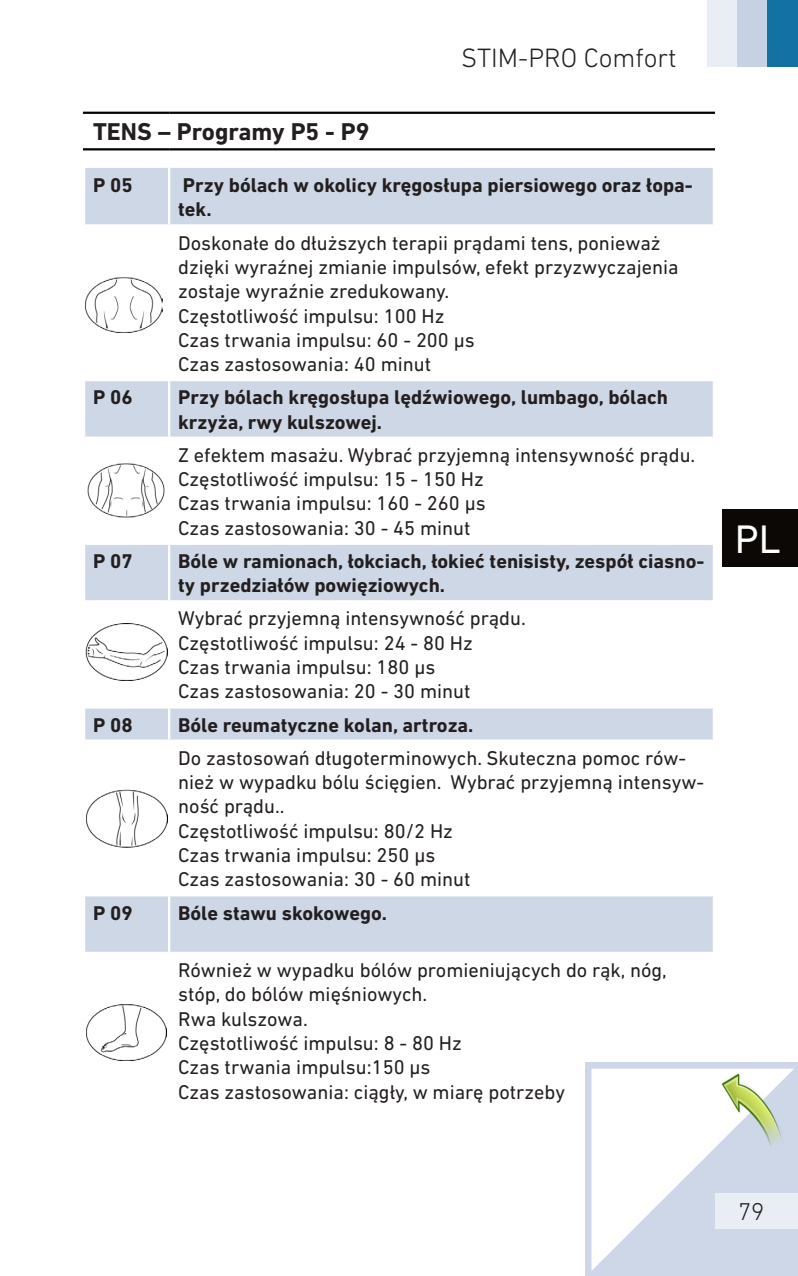
<style>
.page{position:relative;width:798px;height:1276px;background:#fff}
.page>*{position:absolute;margin:0;border:0;box-sizing:border-box;transform-origin:0 0}
.t1{font:40.5px "DIN Next LT Pro";color:#fff}
.t2{font:300 27px "DIN Next LT Pro";color:#231f20}
.Programm_Zwischenübe{font:700 24.75px "DIN Next LT Pro";color:#231f20}
.t3{font:300 24.75px "DIN Next LT Pro";color:#231f20}
.Programm_Text{font:20.25px/24.3px "DIN Next LT Pro";color:#231f20}
.Programm_Name{font:700 20.25px/24.3px "DIN Next LT Pro";color:#231f20}
</style>
<div class="page">
<svg style="left:84px;top:150px;width:629px;height:74px"></svg>
<svg style="left:85px;top:381px;width:627px;height:570px"></svg>
<hr style="left:83px;top:168px;width:2px;height:56px;background:#fff">
<hr style="left:168px;top:168px;width:2px;height:56px;background:#fff">
<hr style="left:712px;top:168px;width:2px;height:56px;background:#fff">
<hr style="left:168px;top:381px;width:2px;height:55px;background:#fff">
<hr style="left:83px;top:436px;width:86px;height:3px;background:#fff">
<hr style="left:169px;top:436px;width:545px;height:3px;background:#fff">
<hr style="left:168px;top:439px;width:2px;height:103px;background:#fff">
<hr style="left:168px;top:602px;width:2px;height:104px;background:#fff">
<hr style="left:168px;top:742px;width:2px;height:152px;background:#fff">
<hr style="left:83px;top:542px;width:86px;height:3px;background:#fff">
<hr style="left:83px;top:600px;width:86px;height:2px;background:#fff">
<hr style="left:169px;top:542px;width:545px;height:3px;background:#fff">
<hr style="left:168px;top:545px;width:2px;height:55px;background:#fff">
<hr style="left:169px;top:600px;width:545px;height:2px;background:#fff">
<hr style="left:169px;top:706px;width:545px;height:2px;background:#fff">
<hr style="left:169px;top:739px;width:545px;height:3px;background:#fff">
<hr style="left:83px;top:706px;width:86px;height:2px;background:#fff">
<hr style="left:168px;top:708px;width:2px;height:31px;background:#fff">
<hr style="left:83px;top:739px;width:86px;height:3px;background:#fff">
<hr style="left:83px;top:894px;width:86px;height:2px;background:#fff">
<hr style="left:169px;top:894px;width:545px;height:2px;background:#fff">
<hr style="left:168px;top:896px;width:2px;height:55px;background:#fff">
<hr style="left:83px;top:112px;width:86px;height:2px;background:#000">
<hr style="left:169px;top:112px;width:545px;height:2px;background:#000">
<hr style="left:83px;top:148px;width:86px;height:2px;background:#000">
<hr style="left:169px;top:148px;width:545px;height:2px;background:#000">
<img style="left:85px;top:277px;width:78px;height:55px">
<img style="left:85px;top:462px;width:83px;height:58px">
<img style="left:85px;top:624px;width:82px;height:57px">
<img style="left:87px;top:788px;width:80px;height:61px">
<img style="left:86px;top:1004px;width:80px;height:56px">
<img style="left:585px;top:1062px;width:212px;height:214px">
<div style="left:714px;top:1193px;width:83px;height:35px;background:#e9eef5"></div>
<div style="left:706px;top:0;width:31px;height:67px;background:#e9eef5"></div>
<div style="left:737px;top:0;width:30px;height:67px;background:#c6d1e4"></div>
<div style="left:767px;top:0;width:30px;height:67px;background:#1471a4"></div>
<div style="left:722px;top:509px;width:75px;height:57px;background:#0c0806"></div>
<h2 class="t2" style="left:461px;top:42px;width:217px">STIM-PRO Comfort</h2>
<p class="Programm_Zwischenübe" style="left:93px;top:117px;width:278px">TENS – Programy P5 - P9</p>
<p class="Programm_Name" style="left:93px;top:173px;width:41px">P 05</p>
<p class="Programm_Name" style="left:178px;top:173px;width:516px">Przy bólach w okolicy kręgosłupa piersiowego oraz łopa&shy;tek.</p>
<p class="Programm_Text" style="left:178px;top:230px;width:502px">Doskonałe do dłuższych terapii prądami tens, ponieważ dzięki wyraźnej zmianie impulsów, efekt przyzwyczajenia zostaje wyraźnie zredukowany.</p>
<p class="Programm_Text" style="left:178px;top:303px;width:268px">Częstotliwość impulsu: 100 Hz</p>
<p class="Programm_Text" style="left:178px;top:327px;width:298px">Czas trwania impulsu: 60 - 200 μs</p>
<p class="Programm_Text" style="left:178px;top:352px;width:254px">Czas zastosowania: 40 minut</p>
<p class="Programm_Name" style="left:93px;top:385px;width:41px">P 06</p>
<p class="Programm_Name" style="left:178px;top:385px;width:491px">Przy bólach kręgosłupa lędźwiowego, lumbago, bólach krzyża, rwy kulszowej.</p>
<p class="Programm_Text" style="left:178px;top:442px;width:518px">Z efektem masażu. Wybrać przyjemną intensywność prądu.</p>
<p class="Programm_Text" style="left:178px;top:467px;width:307px">Częstotliwość impulsu: 15 - 150 Hz</p>
<p class="Programm_Text" style="left:178px;top:491px;width:309px">Czas trwania impulsu: 160 - 260 μs</p>
<p class="Programm_Text" style="left:178px;top:515px;width:294px">Czas zastosowania: 30 - 45 minut</p>
<p class="Programm_Name" style="left:93px;top:549px;width:41px">P 07</p>
<p class="Programm_Name" style="left:178px;top:549px;width:527px">Bóle w ramionach, łokciach, łokieć tenisisty, zespół ciasno&shy;ty przedziałów powięziowych.</p>
<p class="Programm_Text" style="left:178px;top:606px;width:349px">Wybrać przyjemną intensywność prądu.<br>Częstotliwość impulsu: 24 - 80 Hz</p>
<p class="Programm_Text" style="left:178px;top:655px;width:258px">Czas trwania impulsu: 180 μs</p>
<p class="Programm_Text" style="left:178px;top:679px;width:294px">Czas zastosowania: 20 - 30 minut</p>
<p class="Programm_Name" style="left:93px;top:712px;width:41px">P 08</p>
<p class="Programm_Name" style="left:178px;top:712px;width:297px">Bóle reumatyczne kolan, artroza.</p>
<p class="Programm_Text" style="left:178px;top:745px;width:527px">Do zastosowań długoterminowych. Skuteczna pomoc rów&shy;nież w wypadku bólu ścięgien. Wybrać przyjemną intensyw&shy;ność prądu..<br>Częstotliwość impulsu: 80/2 Hz</p>
<p class="Programm_Text" style="left:178px;top:842px;width:258px">Czas trwania impulsu: 250 μs</p>
<p class="Programm_Text" style="left:178px;top:867px;width:294px">Czas zastosowania: 30 - 60 minut</p>
<p class="Programm_Name" style="left:93px;top:900px;width:41px">P 09</p>
<p class="Programm_Name" style="left:178px;top:900px;width:210px">Bóle stawu skokowego.</p>
<p class="Programm_Text" style="left:178px;top:957px;width:490px">Również w wypadku bólów promieniujących do rąk, nóg, stóp, do bólów mięśniowych.</p>
<p class="Programm_Text" style="left:178px;top:1006px;width:285px">Rwa kulszowa.<br>Częstotliwość impulsu: 8 - 80 Hz</p>
<p class="Programm_Text" style="left:178px;top:1055px;width:254px">Czas trwania impulsu:150 μs</p>
<p class="Programm_Text" style="left:178px;top:1079px;width:388px">Czas zastosowania: ciągły, w miarę potrzeby</p>
<h1 class="t1" style="left:734px;top:515px;width:47px">PL</h1>
<p class="t3" style="left:737px;top:1197px;width:28px">79</p>
</div>
